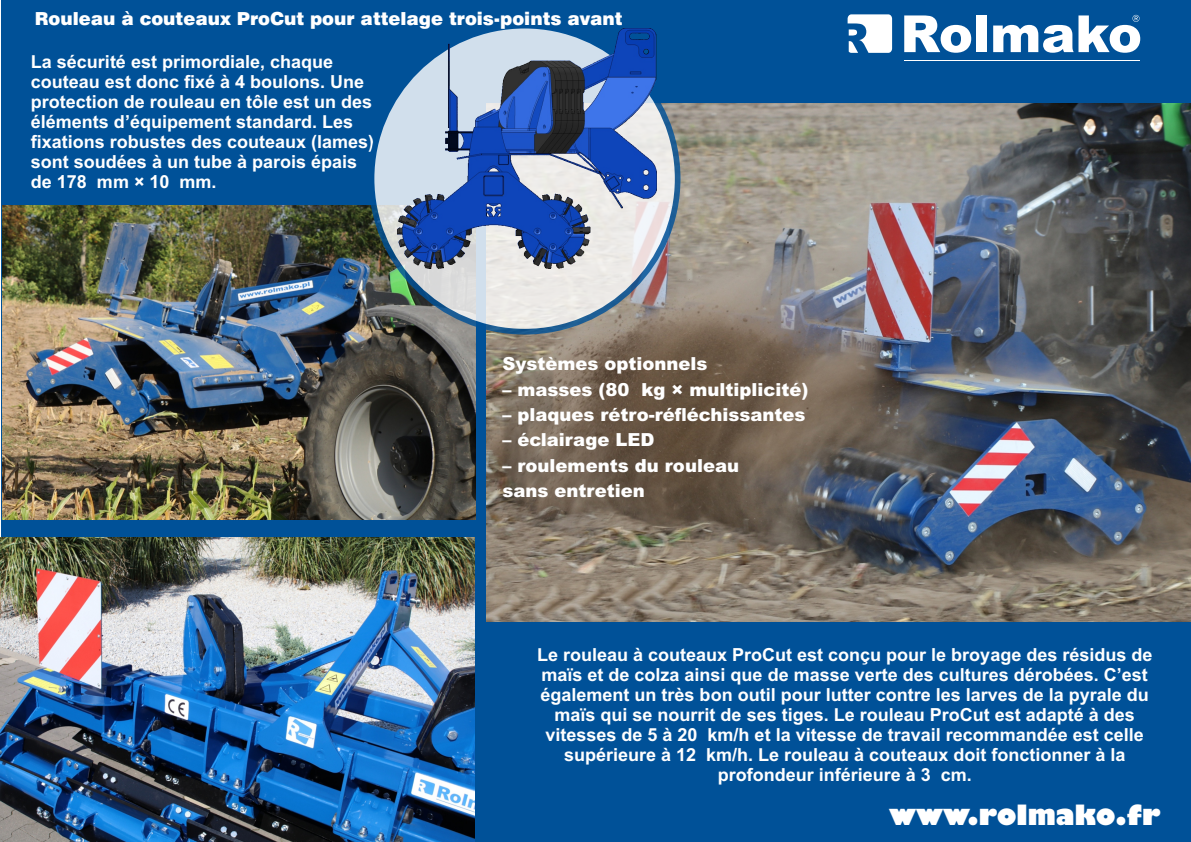
<style>
.page{position:relative;width:1191px;height:842px;background:#fff}
.page>*{position:absolute;margin:0;border:0;box-sizing:border-box;transform-origin:0 0}
.t1{font:800 27.7px "Humanist 521 L2";color:#fff}
.t2{font:700 18px/20.1px "Arial";color:#fff;text-align:center}
.t3{font:900 18px "Arial";color:#fff}
.t4{font:900 18px "Swiss 721 BT";color:#fff}
</style>
<div class="page">
<div style="left:1px;top:0;width:1190px;height:842px;background:#005198"></div>
<img style="left:487px;top:103px;width:704px;height:518px">
<img style="left:1px;top:537px;width:473px;height:305px">
<svg style="left:904px;top:15px;width:67px;height:38px"></svg>
<div style="left:976px;top:15px;width:10px;height:37px;background:#fff"></div>
<svg style="left:993px;top:15px;width:147px;height:38px"></svg>
<svg style="left:847px;top:14px;width:45px;height:39px"></svg>
<hr style="left:904px;top:60px;width:236px;height:1px;background:#fff">
<img style="left:2px;top:205px;width:473px;height:314px">
<svg style="left:369px;top:23px;width:311px;height:311px"></svg>
<img style="left:398px;top:29px;width:259px;height:239px">
<svg style="left:497px;top:306px;width:118px;height:289px"></svg>
<p class="t4" style="left:35px;top:11px;width:589px">Rouleau à couteaux ProCut pour attelage trois-points avant</p>
<p class="t2" style="left:31px;top:53px;width:345px;text-align:left">La sécurité est primordiale, chaque couteau est donc fixé à 4 boulons. Une protection de rouleau en tôle est un des éléments d’équipement standard. Les fixations robustes des couteaux (lames) sont soudées à un tube à parois épais de 178 mm × 10 mm.</p>
<p class="t3" style="left:502px;top:357px;width:207px">Systèmes optionnels</p>
<p class="t3" style="left:502px;top:408px;width:304px">– plaques rétro-réfléchissantes</p>
<p class="t3" style="left:502px;top:383px;width:307px">– masses (80 kg × multiplicité)</p>
<p class="t3" style="left:502px;top:433px;width:154px">– éclairage LED</p>
<p class="t3" style="left:502px;top:459px;width:238px">– roulements du rouleau</p>
<p class="t3" style="left:502px;top:484px;width:144px">sans entretien</p>
<p class="t2" style="left:537px;top:646px;width:617px">Le rouleau à couteaux ProCut est conçu pour le broyage des résidus de maïs et de colza ainsi que de masse verte des cultures dérobées. C’est également un très bon outil pour lutter contre les larves de la pyrale du maïs qui se nourrit de ses tiges. Le rouleau ProCut est adapté à des vitesses de 5 à 20 km/h et la vitesse de travail recommandée est celle supérieure à 12 km/h. Le rouleau à couteaux doit fonctionner à la profondeur inférieure à 3 cm.</p>
<h1 class="t1" style="left:889px;top:803px;width:273px">www.rolmako.fr</h1>
</div>
